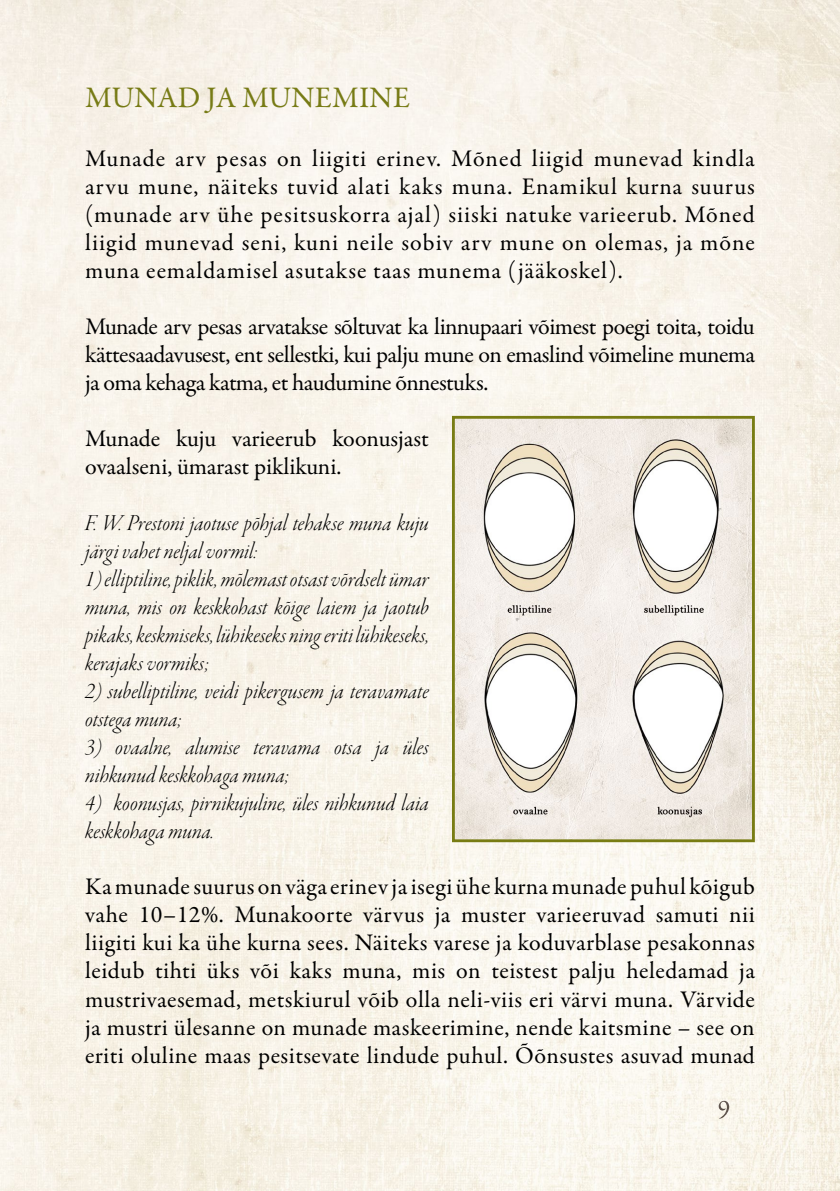
<style>
.page{position:relative;width:840px;height:1191px;background:#fff}
.page>*{position:absolute;margin:0;border:0;box-sizing:border-box;transform-origin:0 0}
.t1{font:30px "Garamond Premr Pro";letter-spacing:.01em;color:#777b15}
.t2{font:24px/28px "Garamond Premr Pro";letter-spacing:.005em;color:#000;text-align:justify}
.t3{font:24px/28px "Garamond Premr Pro Lt It Disp";color:#000}
</style>
<div class="page">
<img style="left:0;top:0;width:839px;height:1191px">
<img style="left:718px;top:1100px;width:10px;height:18px">
<div style="left:451px;top:416px;width:303px;height:426px;border:3px solid #787c13"></div>
<img style="left:456px;top:420px;width:295px;height:418px">
<p class="t1" style="left:85px;top:79px;width:326px">MUNAD JA MUNEMINE</p>
<p class="t2" style="left:85px;top:145px;width:671px">Munade arv pesas on liigiti erinev. Mõned liigid munevad kindla arvu mune, näiteks tuvid alati kaks muna. Enamikul kurna suurus (munade arv ühe pesitsuskorra ajal) siiski natuke varieerub. Mõned liigid munevad seni, kuni neile sobiv arv mune on olemas, ja mõne muna eemaldamisel asutakse taas munema (jääkoskel).</p>
<p class="t2" style="left:85px;top:313px;width:671px">Munade arv pesas arvatakse sõltuvat ka linnupaari võimest poegi toita, toidu kättesaadavusest, ent sellestki, kui palju mune on emaslind võimeline munema ja oma kehaga katma, et haudumine õnnestuks.</p>
<p class="t2" style="left:85px;top:425px;width:345px">Munade kuju varieerub koonusjast ovaalseni, ümarast piklikuni.</p>
<p class="t3" style="left:85px;top:510px;width:345px">F. W. Prestoni jaotuse põhjal tehakse muna kuju järgi vahet neljal vormil:</p>
<p class="t3" style="left:85px;top:566px;width:345px;text-align:justify">1) elliptiline, piklik, mõlemast otsast võrdselt ümar muna, mis on keskkohast kõige laiem ja jaotub pikaks, keskmiseks, lühikeseks ning eriti lühikeseks, kerajaks vormiks;</p>
<p class="t3" style="left:85px;top:678px;width:345px">2) subelliptiline, veidi pikergusem ja teravamate otstega muna;</p>
<p class="t3" style="left:85px;top:734px;width:345px">3) ovaalne, alumise teravama otsa ja üles nihkunud keskkohaga muna;</p>
<p class="t3" style="left:85px;top:790px;width:345px">4) koonusjas, pirnikujuline, üles nihkunud laia keskkohaga muna.</p>
<p class="t2" style="left:85px;top:873px;width:671px">Ka munade suurus on väga erinev ja isegi ühe kurna munade puhul kõigub vahe 10–12%. Munakoorte värvus ja muster varieeruvad samuti nii liigiti kui ka ühe kurna sees. Näiteks varese ja koduvarblase pesakonnas leidub tihti üks või kaks muna, mis on teistest palju heledamad ja mustrivaesemad, metskiurul võib olla neli-viis eri värvi muna. Värvide ja mustri ülesanne on munade maskeerimine, nende kaitsmine – see on eriti oluline maas pesitsevate lindude puhul. Õõnsustes asuvad munad</p>
</div>
